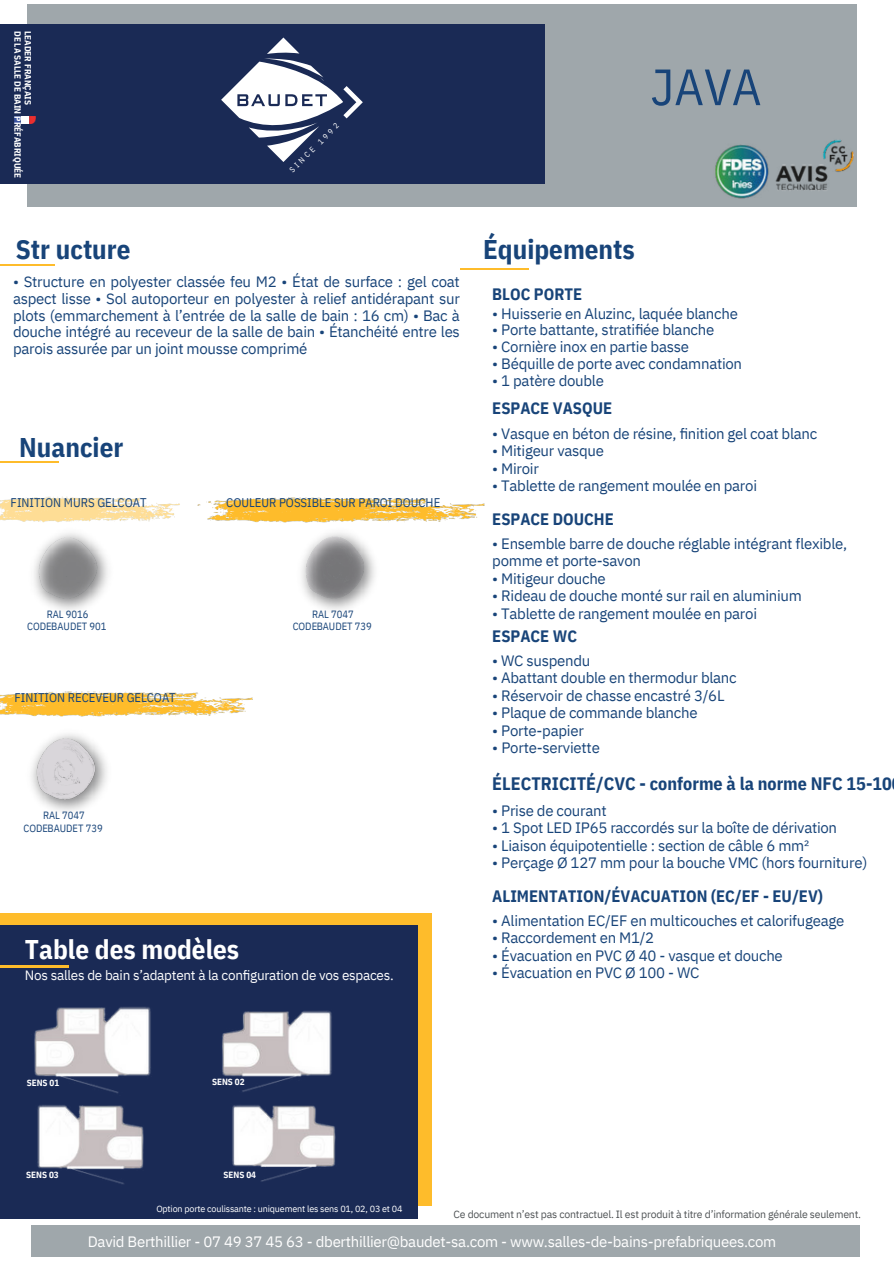
<style>
.page{position:relative;width:894px;height:1264px;background:#fff}
.page>*{position:absolute;margin:0;border:0;box-sizing:border-box;transform-origin:0 0}
.t1{font:51px "IBM Plex Sans Cond";color:#184479}
.t2{font:700 27px "IBM Plex Sans Cond";color:#184479}
.t3{font:700 27px "IBM Plex Sans Cond";color:#fff}
.t4{font:700 18px "IBM Plex Sans Cond";color:#184479}
.t5{font:700 16.5px "IBM Plex Sans Cond";color:#184479}
.t6{font:15px/16.8px "IBM Plex Sans";letter-spacing:-.02em;color:#184479;text-align:justify}
.t7{font:15px "IBM Plex Sans";letter-spacing:-.02em;color:#fff}
.t8{font:13.5px "IBM Plex Sans";letter-spacing:-.02em;color:#fff}
.t9{font:12.6px "IBM Plex Sans Cond";color:#184479}
.t10{font:10.5px "IBM Plex Sans";letter-spacing:-.02em;color:#4f5355}
.t11{font:10.5px "IBM Plex Sans Cond";color:#184479}
.t12{font:700 9px/10.2px "IBM Plex Sans Cond";color:#fff}
.t13{font:9px "IBM Plex Sans";letter-spacing:-.02em;color:#fff}
.t14{font:7.95px "IBM Plex Sans Cond";color:#fff}
</style>
<div class="page">
<div style="left:0;top:913px;width:431px;height:292px;background:#febc2b"></div>
<div style="left:28px;top:4px;width:828px;height:202px;background:#9fa7ab"></div>
<div style="left:0;top:24px;width:544px;height:159px;background:#1a2a55"></div>
<svg style="left:221px;top:37px;width:142px;height:125px"></svg>
<img style="left:15px;top:117px;width:21px;height:6px">
<div style="left:21px;top:117px;width:8px;height:7px;background:#fff"></div>
<div style="left:31px;top:1225px;width:828px;height:31px;background:#9fa7ab"></div>
<div style="left:0;top:925px;width:418px;height:293px;background:#1a2a55"></div>
<hr style="left:0;top:965px;width:69px;height:2px;background:#febc2b">
<hr style="left:0;top:461px;width:58px;height:1px;background:#febc2b">
<hr style="left:0;top:264px;width:55px;height:1px;background:#febc2b">
<hr style="left:460px;top:268px;width:69px;height:1px;background:#febc2b">
<img style="left:34px;top:1007px;width:117px;height:87px">
<img style="left:222px;top:1010px;width:110px;height:82px">
<img style="left:37px;top:1105px;width:107px;height:79px">
<img style="left:232px;top:1105px;width:104px;height:77px">
<img style="left:0;top:691px;width:253px;height:26px">
<img style="left:197px;top:497px;width:288px;height:26px">
<img style="left:715px;top:144px;width:54px;height:55px">
<img style="left:775px;top:135px;width:82px;height:61px">
<img style="left:0;top:496px;width:180px;height:26px">
<img style="left:34px;top:522px;width:74px;height:88px">
<img style="left:291px;top:522px;width:94px;height:88px">
<img style="left:30px;top:731px;width:73px;height:75px">
<p class="t12" style="left:33px;top:31px;width:149px;rotate:90deg">LEADER FRANÇAIS<br>DE LA SALLE DE BAIN PRÉFABRIQUÉE</p>
<h2 class="t2" style="left:16px;top:231px;width:116px">Str ucture</h2>
<p class="t14" style="left:287px;top:167px;width:67px;rotate:-45deg">SINCE 1992</p>
<p class="t6" style="left:13px;top:273px;width:448px">• Structure en polyester classée feu M2 • État de surface : gel coat aspect lisse • Sol autoporteur en polyester à relief antidérapant sur plots (emmarchement à l’entrée de la salle de bain : 16 cm) • Bac à douche intégré au receveur de la salle de bain • Étanchéité entre les parois assurée par un joint mousse comprimé</p>
<h2 class="t2" style="left:19px;top:429px;width:106px">Nuancier</h2>
<p class="t9" style="left:11px;top:494px;width:137px">FINITION MURS GELCOAT</p>
<p class="t11" style="left:47px;top:607px;width:43px">RAL 9016</p>
<p class="t11" style="left:27px;top:619px;width:81px">CODEBAUDET 901</p>
<p class="t9" style="left:15px;top:689px;width:163px">FINITION RECEVEUR GELCOAT</p>
<p class="t11" style="left:43px;top:808px;width:43px">RAL 7047</p>
<p class="t11" style="left:24px;top:821px;width:81px">CODEBAUDET 739</p>
<p class="t9" style="left:226px;top:493px;width:215px">COULEUR POSSIBLE SUR PAROI DOUCHE</p>
<p class="t11" style="left:312px;top:607px;width:43px">RAL 7047</p>
<p class="t11" style="left:292px;top:619px;width:81px">CODEBAUDET 739</p>
<h4 class="t3" style="left:25px;top:931px;width:216px">Table des modèles</h4>
<h4 class="t8" style="left:25px;top:966px;width:370px">Nos salles de bain s’adaptent à la configuration de vos espaces.</h4>
<h1 class="t1" style="left:650px;top:53px;width:112px">JAVA</h1>
<h3 class="t2" style="left:483px;top:231px;width:153px">Équipements</h3>
<h4 class="t5" style="left:492px;top:283px;width:91px">BLOC PORTE</h4>
<p class="t6" style="left:492px;top:304px;width:247px">• Huisserie en Aluzinc, laquée blanche</p>
<p class="t6" style="left:492px;top:321px;width:223px">• Porte battante, stratifiée blanche</p>
<p class="t6" style="left:492px;top:338px;width:198px">• Cornière inox en partie basse</p>
<p class="t6" style="left:492px;top:355px;width:251px">• Béquille de porte avec condamnation</p>
<p class="t6" style="left:492px;top:372px;width:113px">• 1 patère double</p>
<p class="t5" style="left:492px;top:397px;width:121px">ESPACE VASQUE</p>
<p class="t6" style="left:492px;top:425px;width:326px">• Vasque en béton de résine, finition gel coat blanc</p>
<p class="t6" style="left:492px;top:442px;width:113px">• Mitigeur vasque</p>
<p class="t6" style="left:492px;top:460px;width:48px">• Miroir</p>
<p class="t6" style="left:492px;top:477px;width:266px">• Tablette de rangement moulée en paroi</p>
<p class="t5" style="left:492px;top:507px;width:123px">ESPACE DOUCHE</p>
<p class="t6" style="left:492px;top:535px;width:356px">• Ensemble barre de douche réglable intégrant flexible, pomme et porte-savon</p>
<p class="t6" style="left:492px;top:570px;width:115px">• Mitigeur douche</p>
<p class="t6" style="left:492px;top:587px;width:311px">• Rideau de douche monté sur rail en aluminium</p>
<p class="t6" style="left:492px;top:605px;width:266px">• Tablette de rangement moulée en paroi</p>
<p class="t5" style="left:492px;top:624px;width:86px">ESPACE WC</p>
<p class="t6" style="left:492px;top:652px;width:100px">• WC suspendu</p>
<p class="t6" style="left:492px;top:669px;width:246px">• Abattant double en thermodur blanc</p>
<p class="t6" style="left:492px;top:687px;width:234px">• Réservoir de chasse encastré 3/6L</p>
<p class="t6" style="left:492px;top:704px;width:207px">• Plaque de commande blanche</p>
<p class="t6" style="left:492px;top:722px;width:93px">• Porte-papier</p>
<p class="t6" style="left:492px;top:739px;width:109px">• Porte-serviette</p>
<p class="t4" style="left:492px;top:771px;width:401px">ÉLECTRICITÉ/CVC - conforme à la norme NFC 15-10</p>
<p class="t6" style="left:492px;top:802px;width:116px">• Prise de courant</p>
<p class="t6" style="left:492px;top:819px;width:346px">• 1 Spot LED IP65 raccordés sur la boîte de dérivation</p>
<p class="t6" style="left:492px;top:837px;width:318px">• Liaison équipotentielle : section de câble 6 mm²</p>
<p class="t6" style="left:492px;top:853px;width:376px">• Perçage Ø 127 mm pour la bouche VMC (hors fourniture)</p>
<p class="t5" style="left:492px;top:884px;width:332px">ALIMENTATION/ÉVACUATION (EC/EF - EU/EV)</p>
<p class="t6" style="left:492px;top:912px;width:353px">• Alimentation EC/EF en multicouches et calorifugeage</p>
<p class="t6" style="left:492px;top:929px;width:163px">• Raccordement en M1/2</p>
<p class="t6" style="left:492px;top:947px;width:292px">• Évacuation en PVC Ø 40 - vasque et douche</p>
<p class="t6" style="left:492px;top:964px;width:209px">• Évacuation en PVC Ø 100 - WC</p>
<h5 class="t12" style="left:27px;top:1077px;width:34px">SENS 01</h5>
<p class="t12" style="left:212px;top:1076px;width:34px">SENS 02</p>
<p class="t12" style="left:26px;top:1169px;width:34px">SENS 03</p>
<h5 class="t12" style="left:223px;top:1169px;width:34px">SENS 04</h5>
<p class="t13" style="left:156px;top:1202px;width:247px">Option porte coulissante : uniquement les sens 01, 02, 03 et 04</p>
<h2 class="t10" style="left:453px;top:1207px;width:409px">Ce document n’est pas contractuel. Il est produit à titre d’information générale seulement.</h2>
<p class="t7" style="left:88px;top:1231px;width:689px">David Berthillier - 07 49 37 45 63 - dberthillier@baudet-sa.com - www.salles-de-bains-prefabriquees.com</p>
</div>
